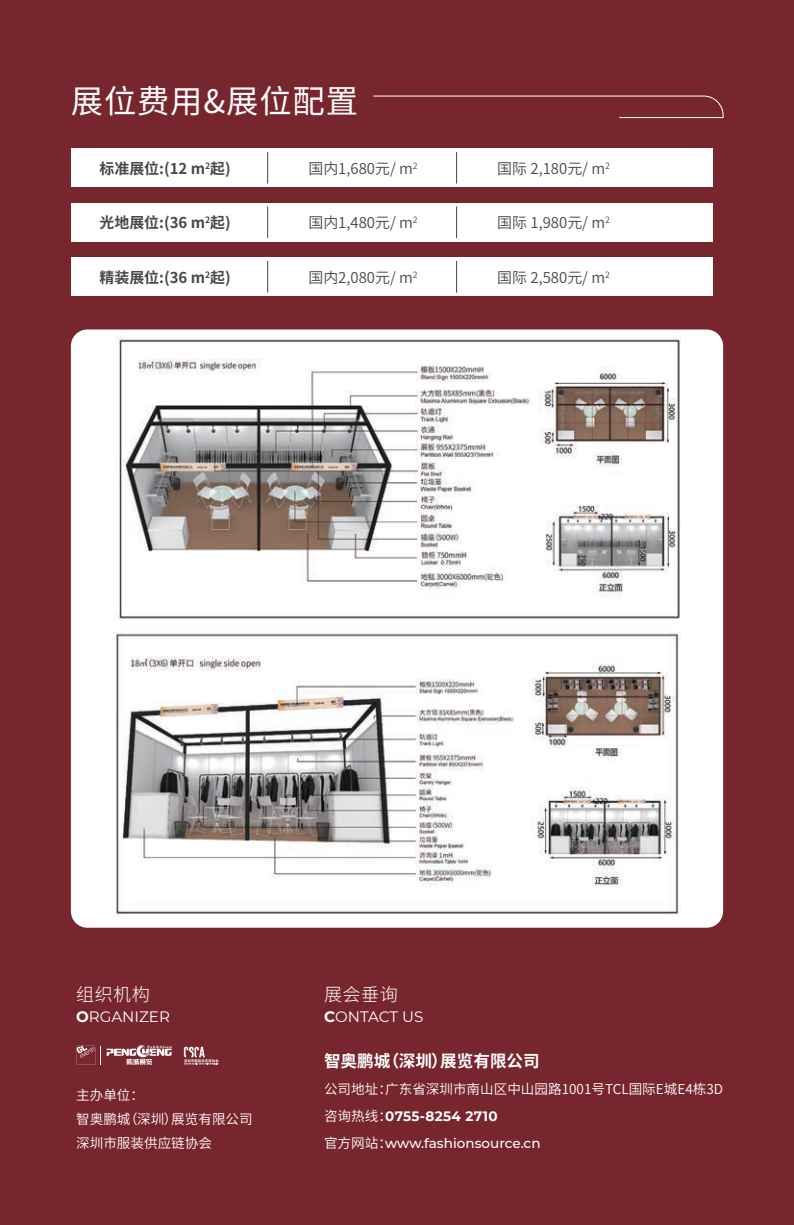
<style>
.page{position:relative;width:794px;height:1225px;background:#78262e}
.page>*{position:absolute;margin:0;border:0;box-sizing:border-box;transform-origin:0 0}
.t1{font:32.4px "Noto Sans SC";letter-spacing:.025em;color:#fff}
.t2{font:300 18.2px "Noto Sans SC";letter-spacing:.025em;color:#fff}
.t3{font:700 16.6px "Noto Sans SC";color:#fff}
.t4{font:600 15px "Noto Sans SC";color:#484849}
.t5{font:700 15px "Noto Sans SC";color:#484849}
.t6{font:15px "Montserrat";color:#fff}
.t7{font:600 13.6px/24px "Noto Sans SC";color:#fff}
.t8{font:500 13.6px/27.2px "Montserrat";color:#fff}
.s1{font-weight:700}
.s2{font-family:"Noto Sans SC";font-weight:600}
</style>
<div class="page">
<div style="left:71px;top:329px;width:652px;height:598px;background:#fff;border-radius:16px"></div>
<svg style="left:184px;top:1046px;width:35px;height:19px"></svg>
<svg style="left:106px;top:1045px;width:66px;height:19px"></svg>
<svg style="left:76px;top:1045px;width:19px;height:19px"></svg>
<svg style="left:373px;top:95px;width:351px;height:24px"></svg>
<div style="left:71px;top:148px;width:641px;height:39px;background:#fff"></div>
<hr style="left:267px;top:152px;width:1px;height:31px;background:#474749">
<hr style="left:456px;top:152px;width:1px;height:31px;background:#474749">
<div style="left:71px;top:203px;width:641px;height:38px;background:#fff"></div>
<hr style="left:267px;top:206px;width:1px;height:32px;background:#474749">
<hr style="left:456px;top:206px;width:1px;height:32px;background:#474749">
<div style="left:71px;top:257px;width:641px;height:39px;background:#fff"></div>
<hr style="left:267px;top:261px;width:1px;height:32px;background:#474749">
<hr style="left:456px;top:261px;width:1px;height:32px;background:#474749">
<img style="left:115px;top:336px;width:565px;height:579px">
<h1 class="t1" style="left:71px;top:83px;width:289px">展位费用&amp;展位配置</h1>
<p class="t5" style="left:99px;top:160px;width:133px">标准展位:(12 m<sup>2</sup>起)</p>
<p class="t4" style="left:308px;top:160px;width:111px">国内1,680元/ m<sup>2</sup></p>
<p class="t4" style="left:497px;top:160px;width:114px">国际 2,180元/ m<sup>2</sup></p>
<p class="t5" style="left:99px;top:214px;width:133px">光地展位:(36 m<sup>2</sup>起)</p>
<p class="t4" style="left:308px;top:214px;width:111px">国内1,480元/ m<sup>2</sup></p>
<p class="t4" style="left:497px;top:214px;width:114px">国际 1,980元/ m<sup>2</sup></p>
<p class="t5" style="left:99px;top:269px;width:133px">精装展位:(36 m<sup>2</sup>起)</p>
<p class="t4" style="left:308px;top:269px;width:111px">国内2,080元/ m<sup>2</sup></p>
<p class="t4" style="left:497px;top:269px;width:114px">国际 2,580元/ m<sup>2</sup></p>
<p class="t2" style="left:76px;top:984px;width:75px">组织机构</p>
<p class="t6" style="left:76px;top:1006px;width:95px"><span class="s1">O</span>RGANIZER</p>
<p class="t7" style="left:76px;top:1083px;width:178px">主办单位：<br>智奥鹏城（深圳）展览有限公司深圳市服装供应链协会</p>
<p class="t2" style="left:324px;top:984px;width:75px">展会垂询</p>
<p class="t6" style="left:324px;top:1006px;width:101px"><span class="s1">C</span>ONTACT US</p>
<p class="t3" style="left:324px;top:1051px;width:217px">智奥鹏城（深圳）展览有限公司</p>
<p class="t7" style="left:324px;top:1077px;width:400px">公司地址：广东省深圳市南山区中山园路1001号TCL国际E城E4栋3D</p>
<p class="t8" style="left:324px;top:1102px;width:218px"><span class="s2">咨询热线：</span><span class="s1">0755-8254 2710<br></span><span class="s2">官方网站：</span>www.fashionsource.cn</p>
</div>
